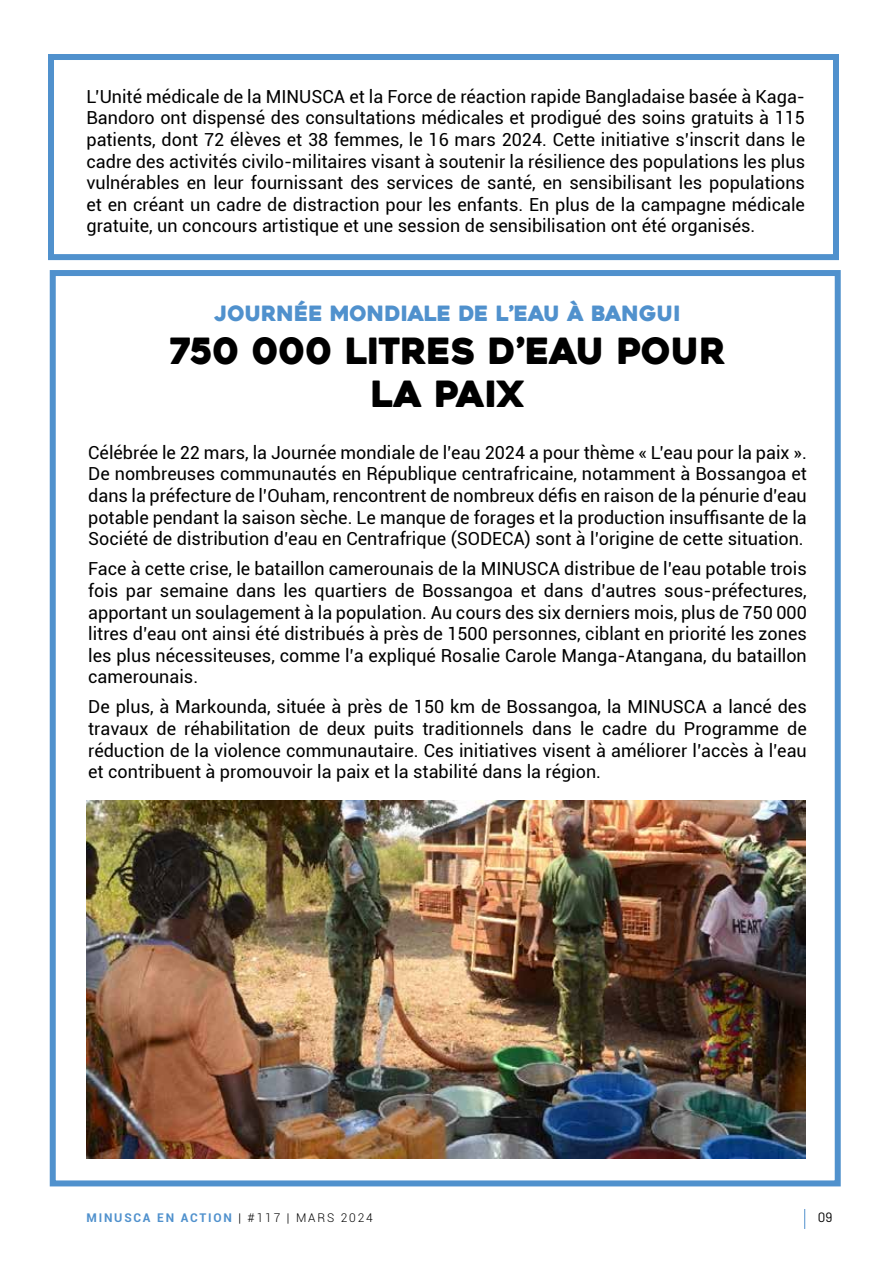
<style>
.page{position:relative;width:893px;height:1263px;background:#fff}
.page>*{position:absolute;margin:0;border:0;box-sizing:border-box;transform-origin:0 0}
.t1{font:36px/43.2px "Heavitas";color:#000;text-align:center}
.t2{font:21px "Heavitas";color:#5091cd}
.t3{font:18px/21.6px "Roboto";color:#000;text-align:justify}
.t4{font:13.5px "Barlow";color:#000}
.t5{font:700 12px "Roboto";letter-spacing:.15em;color:#5091cd}
.s1{font-weight:300;color:#000}
</style>
<div class="page">
<svg style="left:804px;top:1209px;width:1px;height:20px"></svg>
<div style="left:48px;top:54px;width:791px;height:206px;border:6px solid #5091cd"></div>
<div style="left:50px;top:270px;width:791px;height:916px;border:6px solid #5091cd"></div>
<img style="left:86px;top:800px;width:719px;height:359px">
<p class="t3" style="left:86px;top:85px;width:720px">L’Unité médicale de la MINUSCA et la Force de réaction rapide Bangladaise basée à Kaga-Bandoro ont dispensé des consultations médicales et prodigué des soins gratuits à 115 patients, dont 72 élèves et 38 femmes, le 16 mars 2024. Cette initiative s’inscrit dans le cadre des activités civilo-militaires visant à soutenir la résilience des populations les plus vulnérables en leur fournissant des services de santé, en sensibilisant les populations et en créant un cadre de distraction pour les enfants. En plus de la campagne médicale gratuite, un concours artistique et une session de sensibilisation ont été organisés.</p>
<p class="t2" style="left:215px;top:301px;width:467px">JOURNÉE MONDIALE DE L’EAU À BANGUI</p>
<h1 class="t1" style="left:170px;top:330px;width:557px">750 000 LITRES D’EAU POUR<br>LA PAIX</h1>
<p class="t3" style="left:88px;top:441px;width:720px">Célébrée le 22 mars, la Journée mondiale de l’eau 2024 a pour thème « L’eau pour la paix ».<br>De nombreuses communautés en République centrafricaine, notamment à Bossangoa et dans la préfecture de l’Ouham, rencontrent de nombreux défis en raison de la pénurie d’eau potable pendant la saison sèche. Le manque de forages et la production insuffisante de la Société de distribution d’eau en Centrafrique (SODECA) sont à l’origine de cette situation.</p>
<p class="t3" style="left:88px;top:557px;width:720px">Face à cette crise, le bataillon camerounais de la MINUSCA distribue de l’eau potable trois fois par semaine dans les quartiers de Bossangoa et dans d’autres sous-préfectures, apportant un soulagement à la population. Au cours des six derniers mois, plus de 750 000 litres d’eau ont ainsi été distribués à près de 1500 personnes, ciblant en priorité les zones les plus nécessiteuses, comme l’a expliqué Rosalie Carole Manga-Atangana, du bataillon camerounais.</p>
<p class="t3" style="left:88px;top:696px;width:720px">De plus, à Markounda, située à près de 150 km de Bossangoa, la MINUSCA a lancé des travaux de réhabilitation de deux puits traditionnels dans le cadre du Programme de réduction de la violence communautaire. Ces initiatives visent à améliorer l’accès à l’eau et contribuent à promouvoir la paix et la stabilité dans la région.</p>
<p class="t5" style="left:86px;top:1209px;width:288px">MINUSCA EN ACTION <span class="s1">| #117 | MARS 2024</span></p>
<p class="t4" style="left:818px;top:1209px;width:16px">09</p>
</div>
